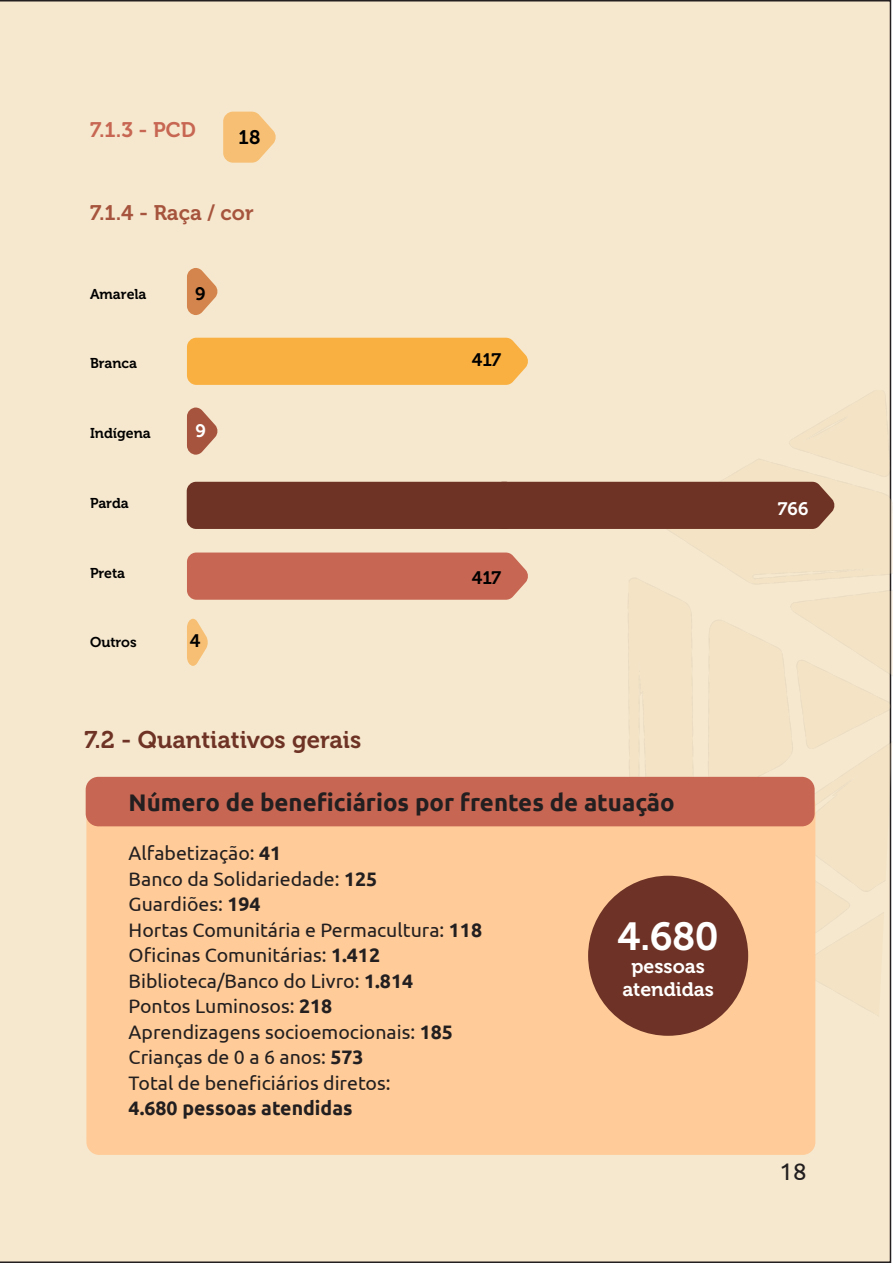
<style>
.page{position:relative;width:893px;height:1263px;background:#fff}
.page>*{position:absolute;margin:0;border:0;box-sizing:border-box;transform-origin:0 0}
.t1{font:39px "Museo 700";color:#fff}
.t2{font:700 24px "Ubuntu";color:#231f20}
.t3{font:24px "Museo 700";color:#6e3325}
.t4{font:24px "Ubuntu";color:#231f20}
.t5{font:21px "Museo 700";color:#a6543d}
.t6{font:21px "Museo 700";color:#c76652}
.t7{font:19.5px/25.5px "Ubuntu";color:#231f20}
.t8{font:700 19.5px "Ubuntu";color:#231f20}
.t9{font:19.5px/23.4px "Museo 700";color:#fff;text-align:center}
.t10{font:19.5px "Museo 700";color:#000}
.t11{font:18px "Museo 700";letter-spacing:-.01em;color:#000}
.t12{font:18px "Museo 700";color:#fff}
.t13{font:14.1px "Museo 700";color:#000}
.s1{font-weight:700}
</style>
<div class="page">
<div style="left:0;top:0;width:891px;height:1263px;background:#f6e8ce"></div>
<div style="left:608px;top:378px;width:285px;height:662px;background:#f4e3c6"></div>
<div style="left:187px;top:482px;width:648px;height:47px;background:#6e3324"></div>
<div style="left:187px;top:552px;width:342px;height:48px;background:#c76652"></div>
<div style="left:187px;top:338px;width:342px;height:47px;background:#fab040"></div>
<svg style="left:187px;top:407px;width:31px;height:48px"></svg>
<svg style="left:187px;top:268px;width:31px;height:47px"></svg>
<svg style="left:187px;top:619px;width:21px;height:47px"></svg>
<svg style="left:223px;top:112px;width:53px;height:51px;background:#f6c684"></svg>
<div style="left:86px;top:792px;width:729px;height:363px;background:#fc9;border-radius:13px"></div>
<div style="left:86px;top:777px;width:729px;height:49px;background:#c76652;border-radius:13px"></div>
<div style="left:588px;top:876px;width:160px;height:160px;background:#6e3326;border-radius:50%"></div>
<p class="t6" style="left:90px;top:118px;width:107px">7.1.3 - PCD</p>
<p class="t10" style="left:239px;top:127px;width:23px">18</p>
<p class="t5" style="left:90px;top:201px;width:165px">7.1.4 - Raça / cor</p>
<p class="t13" style="left:90px;top:286px;width:58px">Amarela</p>
<p class="t11" style="left:195px;top:283px;width:12px">9</p>
<p class="t13" style="left:90px;top:356px;width:48px">Branca</p>
<p class="t11" style="left:472px;top:350px;width:31px">417</p>
<p class="t13" style="left:90px;top:425px;width:62px">Indígena</p>
<p class="t12" style="left:196px;top:421px;width:12px">9</p>
<p class="t13" style="left:90px;top:495px;width:40px">Parda</p>
<p class="t13" style="left:90px;top:565px;width:37px">Preta</p>
<p class="t11" style="left:472px;top:568px;width:31px">417</p>
<p class="t13" style="left:90px;top:635px;width:48px">Outros</p>
<p class="t11" style="left:190px;top:631px;width:12px">4</p>
<p class="t3" style="left:85px;top:727px;width:278px">7.2 - Quantiativos gerais</p>
<p class="t2" style="left:129px;top:787px;width:547px">Número de beneficiários por frentes de atuação</p>
<p class="t7" style="left:129px;top:840px;width:355px">Alfabetização: <span class="s1">41<br></span>Banco da Solidariedade: <span class="s1">125<br></span>Guardiões: <span class="s1">194<br></span>Hortas Comunitária e Permacultura: <span class="s1">118<br></span>Oficinas Comunitárias: <span class="s1">1.412<br></span>Biblioteca/Banco do Livro: <span class="s1">1.814<br></span>Pontos Luminosos: <span class="s1">218<br></span>Aprendizagens socioemocionais: <span class="s1">185<br></span>Crianças de 0 a 6 anos: <span class="s1">573<br></span>Total de beneficiários diretos:</p>
<p class="t8" style="left:129px;top:1096px;width:225px">4.680 pessoas atendidas</p>
<h1 class="t1" style="left:618px;top:914px;width:103px">4.680</h1>
<p class="t9" style="left:622px;top:955px;width:93px">pessoas atendidas</p>
<p class="t12" style="left:778px;top:499px;width:32px">766</p>
<p class="t4" style="left:779px;top:1156px;width:29px">18</p>
</div>
